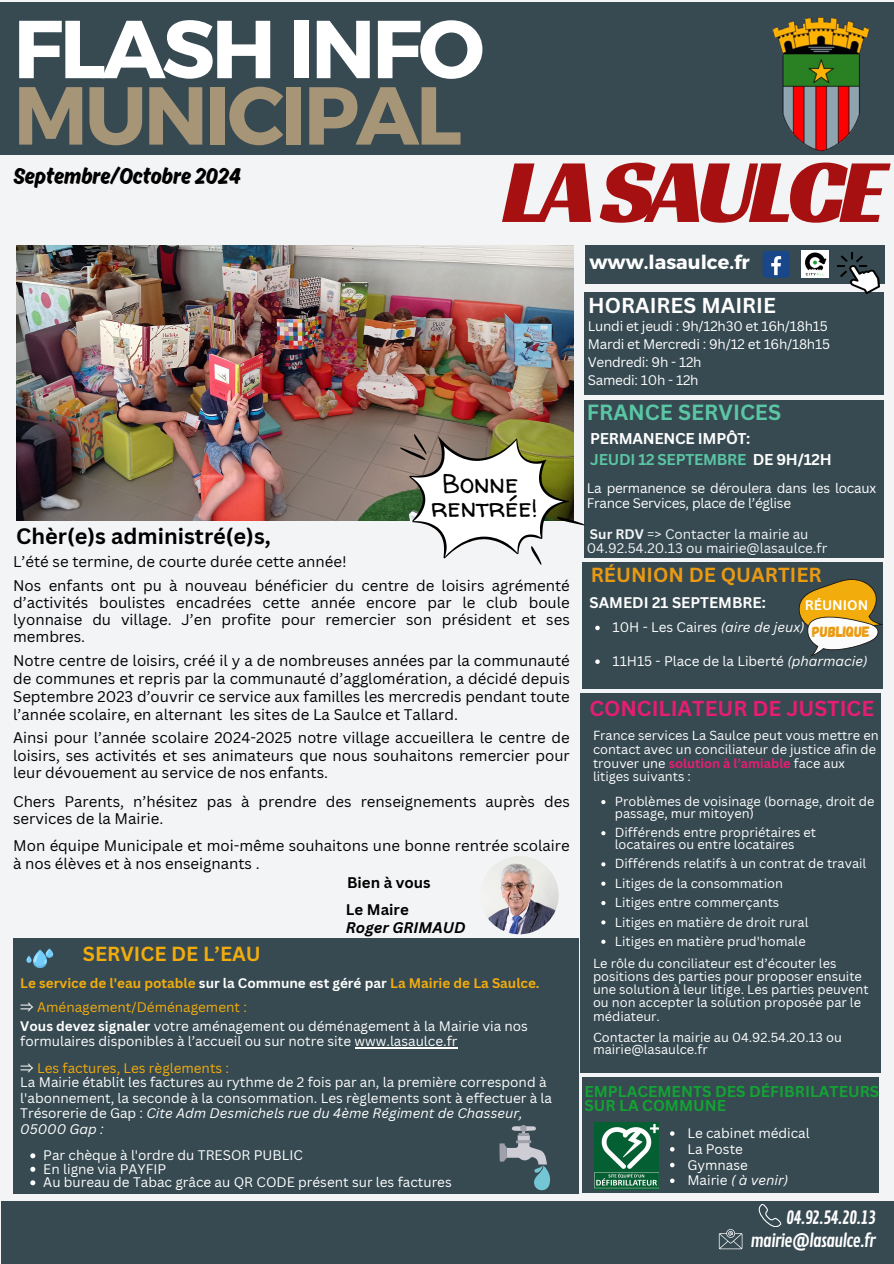
<style>
.page{position:relative;width:894px;height:1264px;background:#fff}
.page>*{position:absolute;margin:0;border:0;box-sizing:border-box;transform-origin:0 0}
.t1{font:92.1px "Racing Sans One";letter-spacing:-.07em;color:#a61010}
.t2{font:700 82.05px/66.3px "Montserrat";letter-spacing:-.04em;color:#fff}
.t3{font:26.25px/24.8px "Walter Turncoat";color:#000;text-align:center}
.t4{font:24px "Ahkio";color:#000}
.t5{font:700 21.75px "Canva Sans";color:#000}
.t6{font:700 21.3px "Canva Sans";color:#5ac6a4}
.t7{font:700 21px "Canva Sans";color:#e71d73}
.t8{font:700 21px "Canva Sans";color:#fff}
.t9{font:700 19.8px "Canva Sans";color:#ea9a12}
.t10{font:700 19.8px "Canva Sans";color:#f2ac0c}
.t11{font:700 19.35px "Montserrat";color:#fff}
.t12{font:17.55px "Contrail One";letter-spacing:-.055em;color:#fff}
.t13{font:700 15.3px/13.5px "Canva Sans";color:#13a333}
.t14{font:700 15.15px/20.7px "Canva Sans";letter-spacing:-.02em;color:#fff}
.t15{font:15px/17.7px "Canva Sans";color:#000;text-align:justify}
.t16{font:700 15px "Canva Sans";color:#fff}
.t17{font:700 15px "Canva Sans";color:#000}
.t18{font:italic 700 15px "Canva Sans";color:#000}
.t19{font:15px "Gagalin";color:#ea9a12}
.t20{font:13.5px/15.5px "Canva Sans";color:#fff}
.t21{font:13.5px/14.1px "Canva Sans";letter-spacing:-.02em;color:#fff}
.t22{font:700 13.5px "Canva Sans";color:#f2ac0c}
.t23{font:13.5px/14.1px "Canva Sans";color:#f3f4f6}
.t24{font:13.5px "Canva Sans";color:#f2ac0c}
.t25{font:italic 13.5px "Canva Sans";color:#fff}
.t26{font:700 13.5px "Canva Sans";color:#fff}
.t27{font:12.75px/19.4px "Canva Sans";color:#fff}
.s1{color:#a79577}
.s2{color:#fff}
.s3{font-family:"Noto Sans CJ Ksc";color:#fff}
.s4{font-weight:700}
.s5{font-style:italic}
.s6{color:#5ac6a4}
.s7{font-weight:700;color:#e71d73}
.s8{font-style:normal}
</style>
<div class="page">
<div style="left:0;top:0;width:893px;height:1263px;background:#f3f4f6"></div>
<div style="left:0;top:2px;width:893px;height:153px;background:#374a52"></div>
<img style="left:16px;top:246px;width:557px;height:274px">
<div style="left:584px;top:292px;width:299px;height:102px;background:#374a52"></div>
<img style="left:772px;top:17px;width:97px;height:134px">
<div style="left:585px;top:245px;width:298px;height:38px;background:#374a52"></div>
<img style="left:837px;top:252px;width:42px;height:42px">
<div style="left:762px;top:251px;width:27px;height:27px;background:#1a4789;border-radius:4px"></div>
<svg style="left:771px;top:256px;width:9px;height:19px"></svg>
<img style="left:801px;top:251px;width:27px;height:27px">
<div style="left:1px;top:1201px;width:892px;height:62px;background:#374a52"></div>
<svg style="left:718px;top:1229px;width:24px;height:20px"></svg>
<svg style="left:758px;top:1203px;width:23px;height:23px"></svg>
<div style="left:13px;top:938px;width:565px;height:255px;background:#374a52"></div>
<img style="left:480px;top:855px;width:78px;height:79px;border-radius:50%">
<div style="left:583px;top:400px;width:300px;height:157px;background:#374a52"></div>
<div style="left:582px;top:561px;width:300px;height:127px;background:#374a52"></div>
<svg style="left:595px;top:625px;width:4px;height:5px"></svg>
<svg style="left:595px;top:659px;width:4px;height:5px"></svg>
<div style="left:580px;top:693px;width:300px;height:379px;background:#374a52"></div>
<svg style="left:601px;top:800px;width:4px;height:4px"></svg>
<svg style="left:601px;top:831px;width:4px;height:4px"></svg>
<svg style="left:601px;top:862px;width:4px;height:4px"></svg>
<svg style="left:601px;top:881px;width:4px;height:4px"></svg>
<svg style="left:601px;top:901px;width:4px;height:4px"></svg>
<svg style="left:601px;top:920px;width:4px;height:4px"></svg>
<svg style="left:601px;top:939px;width:4px;height:4px"></svg>
<div style="left:582px;top:1077px;width:296px;height:115px;background:#374a52"></div>
<img style="left:594px;top:1122px;width:63px;height:67px">
<svg style="left:26px;top:949px;width:27px;height:20px"></svg>
<svg style="left:499px;top:1125px;width:51px;height:65px"></svg>
<svg style="left:400px;top:434px;width:184px;height:130px"></svg>
<svg style="left:798px;top:576px;width:85px;height:81px"></svg>
<hr style="left:354px;top:1047px;width:103px;height:1px;background:#fff">
<svg style="left:30px;top:1153px;width:5px;height:5px"></svg>
<svg style="left:30px;top:1166px;width:5px;height:5px"></svg>
<svg style="left:30px;top:1180px;width:5px;height:5px"></svg>
<svg style="left:670px;top:1131px;width:4px;height:4px"></svg>
<svg style="left:670px;top:1147px;width:4px;height:4px"></svg>
<svg style="left:670px;top:1162px;width:4px;height:5px"></svg>
<svg style="left:670px;top:1178px;width:4px;height:4px"></svg>
<p class="t2" style="left:13px;top:12px;width:472px">FLASH INFO<br><span class="s1">MUNICIPAL</span></p>
<p class="t4" style="left:13px;top:161px;width:229px">Septembre/Octobre 2024</p>
<h4 class="t1" style="left:502px;top:132px;width:385px">LASAULCE</h4>
<h4 class="t11" style="left:589px;top:249px;width:162px">www.lasaulce.fr</h4>
<p class="t8" style="left:588px;top:290px;width:189px">HORAIRES MAIRIE</p>
<p class="t21" style="left:587px;top:319px;width:241px">Lundi et jeudi : 9h/12h30 et 16h/18h15</p>
<p class="t21" style="left:587px;top:337px;width:244px">Mardi et Mercredi : 9h/12 et 16h/18h15</p>
<p class="t21" style="left:587px;top:355px;width:115px">Vendredi: 9h - 12h</p>
<p class="t21" style="left:587px;top:373px;width:112px">Samedi: 10h - 12h</p>
<p class="t3" style="left:431px;top:470px;width:108px">Bonne rentrée!</p>
<h6 class="t5" style="left:16px;top:520px;width:256px">Chèr(e)s administré(e)s,</h6>
<p class="t15" style="left:13px;top:552px;width:335px">L’été se termine, de courte durée cette année!</p>
<p class="t15" style="left:13px;top:577px;width:558px;line-height:16.8px">Nos enfants ont pu à nouveau bénéficier du centre de loisirs agrémenté d’activités boulistes encadrées cette année encore par le club boule lyonnaise du village. J’en profite pour remercier son président et ses membres.</p>
<p class="t15" style="left:13px;top:651px;width:558px">Notre centre de loisirs, créé il y a de nombreuses années par la communauté de communes et repris par la communauté d’agglomération, a décidé depuis Septembre 2023 d’ouvrir ce service aux familles les mercredis pendant toute l’année scolaire, en alternant les sites de La Saulce et Tallard.</p>
<p class="t15" style="left:13px;top:728px;width:558px">Ainsi pour l’année scolaire 2024-2025 notre village accueillera le centre de loisirs, ses activités et ses animateurs que nous souhaitons remercier pour leur dévouement au service de nos enfants.</p>
<h4 class="t15" style="left:13px;top:792px;width:558px">Chers Parents, n’hésitez pas à prendre des renseignements auprès des services de la Mairie.</h4>
<p class="t15" style="left:13px;top:836px;width:558px">Mon équipe Municipale et moi-même souhaitons une bonne rentrée scolaire à nos élèves et à nos enseignants .</p>
<p class="t17" style="left:347px;top:872px;width:85px">Bien à vous</p>
<p class="t17" style="left:346px;top:898px;width:64px">Le Maire</p>
<h4 class="t18" style="left:346px;top:916px;width:121px">Roger GRIMAUD</h4>
<p class="t10" style="left:83px;top:939px;width:179px">SERVICE DE L’EAU</p>
<p class="t22" style="left:20px;top:973px;width:520px">Le service de l'eau potable <span class="s2">sur la Commune est géré par</span> La Mairie de La Saulce.</p>
<p class="t24" style="left:20px;top:997px;width:228px"><span class="s3">⇒</span> Aménagement/Déménagement :</p>
<p class="t20" style="left:20px;top:1018px;width:509px;line-height:15px"><span class="s4">Vous devez signaler</span> votre aménagement ou déménagement à la Mairie via nos formulaires disponibles à l’accueil ou sur notre site www.lasaulce.fr</p>
<p class="t24" style="left:20px;top:1058px;width:210px"><span class="s3">⇒</span> Les factures, Les règlements :</p>
<p class="t20" style="left:20px;top:1074px;width:533px">La Mairie établit les factures au rythme de 2 fois par an, la première correspond à l'abonnement, la seconde à la consommation. Les règlements sont à effectuer à la<br>Trésorerie de Gap : <span class="s5">Cite Adm Desmichels rue du 4ème Régiment de Chasseur,</span></p>
<h4 class="t25" style="left:20px;top:1119px;width:85px">05000 Gap :</h4>
<p class="t20" style="left:43px;top:1147px;width:261px">Par chèque à l'ordre du TRESOR PUBLIC</p>
<p class="t20" style="left:43px;top:1160px;width:124px">En ligne via PAYFIP</p>
<p class="t20" style="left:43px;top:1174px;width:410px">Au bureau de Tabac grâce au QR CODE présent sur les factures</p>
<p class="t6" style="left:586px;top:397px;width:196px">FRANCE SERVICES</p>
<p class="t14" style="left:590px;top:428px;width:243px">PERMANENCE IMPÔT:<br><span class="s6">JEUDI 12 SEPTEMBRE</span> DE 9H/12H</p>
<p class="t21" style="left:586px;top:481px;width:291px">La permanence se déroulera dans les locaux<br>France Services, place de l’église</p>
<p class="t23" style="left:586px;top:527px;width:242px"><span class="s4">Sur RDV</span> =&gt; Contacter la mairie au<br>04.92.54.20.13 ou mairie@lasaulce.fr</p>
<p class="t9" style="left:590px;top:560px;width:232px">RÉUNION DE QUARTIER</p>
<h3 class="t16" style="left:589px;top:591px;width:178px">SAMEDI 21 SEPTEMBRE:</h3>
<h5 class="t20" style="left:612px;top:619px;width:193px">10H - Les Caires <span class="s5">(aire de jeux)</span></h5>
<p class="t20" style="left:612px;top:653px;width:256px">11H15 - Place de la Liberté <span class="s5">(pharmacie)</span></p>
<p class="t26" style="left:804px;top:595px;width:65px">RÉUNION</p>
<p class="t19" style="left:812px;top:622px;width:59px">PUBLIQUE</p>
<p class="t7" style="left:589px;top:693px;width:286px">CONCILIATEUR DE JUSTICE</p>
<p class="t27" style="left:593px;top:728px;width:287px;line-height:13.8px">France services La Saulce peut vous mettre en contact avec un conciliateur de justice afin de trouver une <span class="s7">solution à l’amiable</span> face aux litiges suivants :</p>
<p class="t27" style="left:614px;top:795px;width:261px;line-height:11.7px">Problèmes de voisinage (bornage, droit de passage, mur mitoyen)</p>
<p class="t27" style="left:614px;top:826px;width:203px;line-height:11.7px">Différends entre propriétaires et locataires ou entre locataires</p>
<p class="t27" style="left:614px;top:853px;width:253px">Différends relatifs à un contrat de travail<br>Litiges de la consommation<br>Litiges entre commerçants<br>Litiges en matière de droit rural<br>Litiges en matière prud'homale</p>
<p class="t27" style="left:593px;top:956px;width:277px;line-height:13.2px">Le rôle du conciliateur est d’écouter les positions des parties pour proposer ensuite une solution à leur litige. Les parties peuvent ou non accepter la solution proposée par le médiateur.</p>
<p class="t27" style="left:593px;top:1031px;width:250px;line-height:11.7px">Contacter la mairie au 04.92.54.20.13 ou mairie@lasaulce.fr</p>
<p class="t13" style="left:584px;top:1084px;width:296px">EMPLACEMENTS DES DÉFIBRILATEURS<br>SUR LA COMMUNE</p>
<p class="t20" style="left:687px;top:1125px;width:124px">Le cabinet médical</p>
<p class="t20" style="left:687px;top:1140px;width:57px">La Poste</p>
<p class="t20" style="left:687px;top:1156px;width:62px">Gymnase</p>
<p class="t25" style="left:687px;top:1170px;width:102px"><span class="s8">Mairie</span> ( à venir)</p>
<p class="t12" style="left:785px;top:1207px;width:91px">04.92.54.20.13</p>
<p class="t12" style="left:750px;top:1230px;width:127px">mairie@lasaulce.fr</p>
</div>
